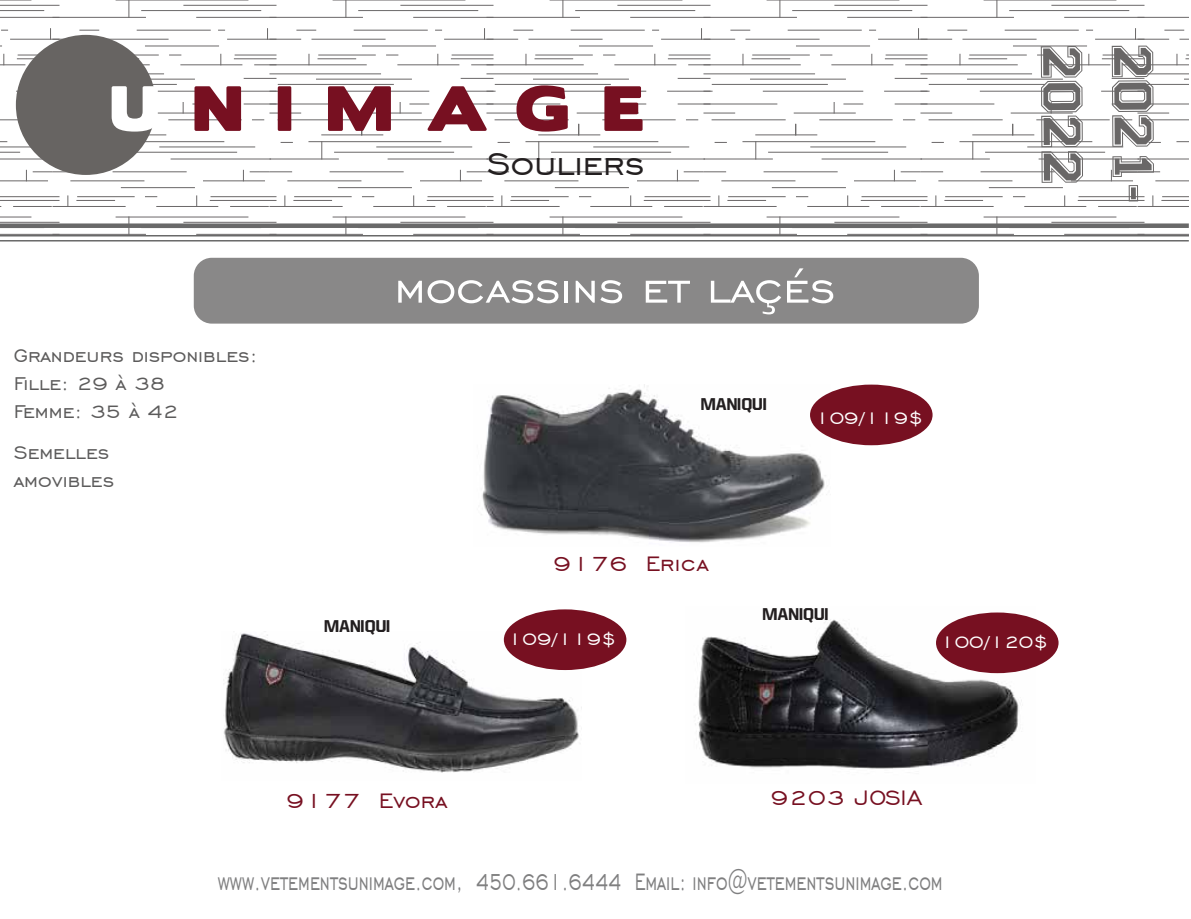
<style>
.page{position:relative;width:1191px;height:919px;background:#fff}
.page>*{position:absolute;margin:0;border:0;box-sizing:border-box;transform-origin:0 0}
.t1{font:59.1px "Varsity";letter-spacing:.03em;color:#696767}
.t2{font:52.5px "Engravers Gothic BT";color:#fff}
.t3{font:40.2px "Engravers Gothic BT";color:#231f20}
.t4{font:30px "Engravers Gothic BT";color:#7f7f80;scale:.66 1}
.t5{font:26.55px "Engravers Gothic BT";letter-spacing:.03em;color:#771021}
.t6{font:26.55px "Engravers Gothic BT";letter-spacing:.01em;color:#771021}
.t7{font:23.4px/28px "Engravers Gothic BT";color:#5c5b5b}
.t8{font:21.75px "Engravers Gothic BT";color:#fff}
.t9{font:18px "Allstar 4";color:#231f20}
</style>
<div class="page">
<img style="left:481px;top:384px;width:349px;height:159px">
<img style="left:224px;top:632px;width:358px;height:141px">
<img style="left:695px;top:615px;width:340px;height:154px">
<div style="left:810px;top:385px;width:122px;height:60px;background:#771021;border-radius:50%"></div>
<div style="left:504px;top:609px;width:122px;height:61px;background:#771021;border-radius:50%"></div>
<div style="left:935px;top:612px;width:123px;height:61px;background:#771021;border-radius:50%"></div>
<div style="left:194px;top:258px;width:784px;height:66px;background:#898888;border-radius:18px"></div>
<svg style="left:0;top:0;width:1188px;height:242px"></svg>
<hr style="left:0;top:235px;width:1188px;height:1px;background:#696969">
<hr style="left:0;top:240px;width:1188px;height:1px;background:#696969">
<div style="left:0;top:223px;width:1188px;height:5px;background:#696969"></div>
<div style="left:16px;top:35px;width:140px;height:140px;background:#676462;border-radius:50%"></div>
<svg style="left:112px;top:86px;width:46px;height:46px"></svg>
<svg style="left:194px;top:86px;width:47px;height:45px;background:#913e4b"></svg>
<svg style="left:278px;top:86px;width:13px;height:45px"></svg>
<svg style="left:328px;top:86px;width:63px;height:45px"></svg>
<svg style="left:427px;top:86px;width:60px;height:45px"></svg>
<svg style="left:516px;top:85px;width:51px;height:47px"></svg>
<svg style="left:604px;top:86px;width:38px;height:45px;background:#8d3846"></svg>
<p class="t7" style="left:14px;top:341px;width:245px">Grandeurs disponibles:<br>Fille: 29 à 38<br>Femme: 35 à 42</p>
<p class="t7" style="left:14px;top:438px;width:102px">Semelles amovibles</p>
<h3 class="t3" style="left:486px;top:142px;width:160px">Souliers</h3>
<h2 class="t2" style="left:394px;top:259px;width:442px">mocassins et laçés</h2>
<p class="t9" style="left:701px;top:394px;width:68px">MANIQUI</p>
<p class="t8" style="left:815px;top:406px;width:109px">109/119$</p>
<h1 class="t1" style="left:1098px;top:44px;width:143px;rotate:90deg">2022</h1>
<h1 class="t1" style="left:1169px;top:44px;width:160px;rotate:90deg">2021-</h1>
<p class="t9" style="left:325px;top:617px;width:68px">MANIQUI</p>
<p class="t5" style="left:553px;top:549px;width:157px">9176 Erica</p>
<p class="t8" style="left:508px;top:627px;width:109px">109/119$</p>
<p class="t9" style="left:763px;top:605px;width:68px">MANIQUI</p>
<p class="t8" style="left:940px;top:630px;width:109px">100/120$</p>
<p class="t6" style="left:286px;top:786px;width:162px">9177 Evora</p>
<p class="t5" style="left:770px;top:783px;width:153px">9203 JOSIA</p>
<p class="t4" style="left:218px;top:865px;width:1099px">www.vetementsunimage.com, 450.661.6444 Email: info@vetementsunimage.com</p>
</div>
